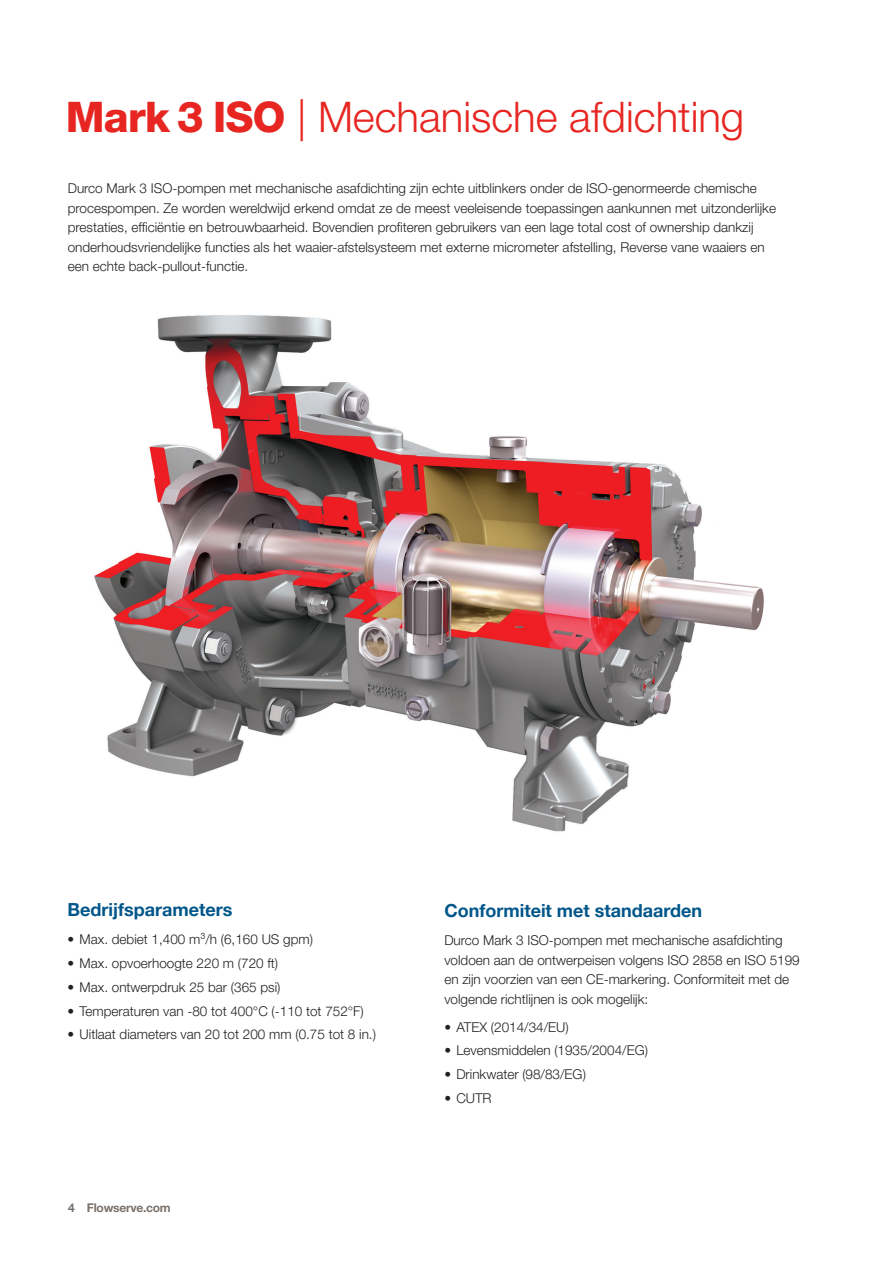
<style>
.page{position:relative;width:893px;height:1263px;background:#fff}
.page>*{position:absolute;margin:0;border:0;box-sizing:border-box;transform-origin:0 0}
.Headline_Level_1__red{font:300 42px "Helvetica Neue LT Pro";color:#e72621}
.Subhead_Level_1__blue{font:700 18px "Helvetica Neue LT Pro";color:#00568a}
.Body_copy{font:300 13.5px/19.5px "Helvetica Neue LT Pro";color:#231f20}
.t1{font:700 12px "Helvetica Neue LT Pro";letter-spacing:-.02em;color:#79716c}
.s1{font-weight:800}
</style>
<div class="page">
<img style="left:94px;top:315px;width:670px;height:517px">
<p class="Headline_Level_1__red" style="left:66px;top:91px;width:680px"><span class="s1">Mark 3 ISO</span> | Mechanische afdichting</p>
<p class="Body_copy" style="left:68px;top:179px;width:710px">Durco Mark 3 ISO-pompen met mechanische asafdichting zijn echte uitblinkers onder de ISO-genormeerde chemische procespompen. Ze worden wereldwijd erkend omdat ze de meest veeleisende toepassingen aankunnen met uitzonderlijke prestaties, efficiëntie en betrouwbaarheid. Bovendien profiteren gebruikers van een lage total cost of ownership dankzij onderhoudsvriendelijke functies als het waaier-afstelsysteem met externe micrometer afstelling, Reverse vane waaiers en een echte back-pullout-functie.</p>
<p class="Subhead_Level_1__blue" style="left:68px;top:899px;width:166px">Bedrijfsparameters</p>
<p class="Body_copy" style="left:68px;top:929px;width:247px">• Max. debiet 1,400 m³/h (6,160 US gpm)</p>
<p class="Body_copy" style="left:68px;top:953px;width:212px">• Max. opvoerhoogte 220 m (720 ft)</p>
<p class="Body_copy" style="left:68px;top:977px;width:214px">• Max. ontwerpdruk 25 bar (365 psi)</p>
<p class="Body_copy" style="left:68px;top:1001px;width:298px">• Temperaturen van -80 tot 400°C (-110 tot 752°F)</p>
<p class="Body_copy" style="left:68px;top:1024px;width:310px">• Uitlaat diameters van 20 tot 200 mm (0.75 tot 8 in.)</p>
<p class="t1" style="left:68px;top:1200px;width:104px">4 Flowserve.com</p>
<p class="Subhead_Level_1__blue" style="left:444px;top:900px;width:259px">Conformiteit met standaarden</p>
<p class="Body_copy" style="left:444px;top:930px;width:357px">Durco Mark 3 ISO-pompen met mechanische asafdichting voldoen aan de ontwerpeisen volgens ISO 2858 en ISO 5199 en zijn voorzien van een CE-markering. Conformiteit met de volgende richtlijnen is ook mogelijk:</p>
<p class="Body_copy" style="left:444px;top:1017px;width:126px">• ATEX (2014/34/EU)</p>
<p class="Body_copy" style="left:444px;top:1040px;width:205px">• Levensmiddelen (1935/2004/EG)</p>
<p class="Body_copy" style="left:444px;top:1064px;width:143px">• Drinkwater (98/83/EG)</p>
<p class="Body_copy" style="left:444px;top:1088px;width:49px">• CUTR</p>
</div>
